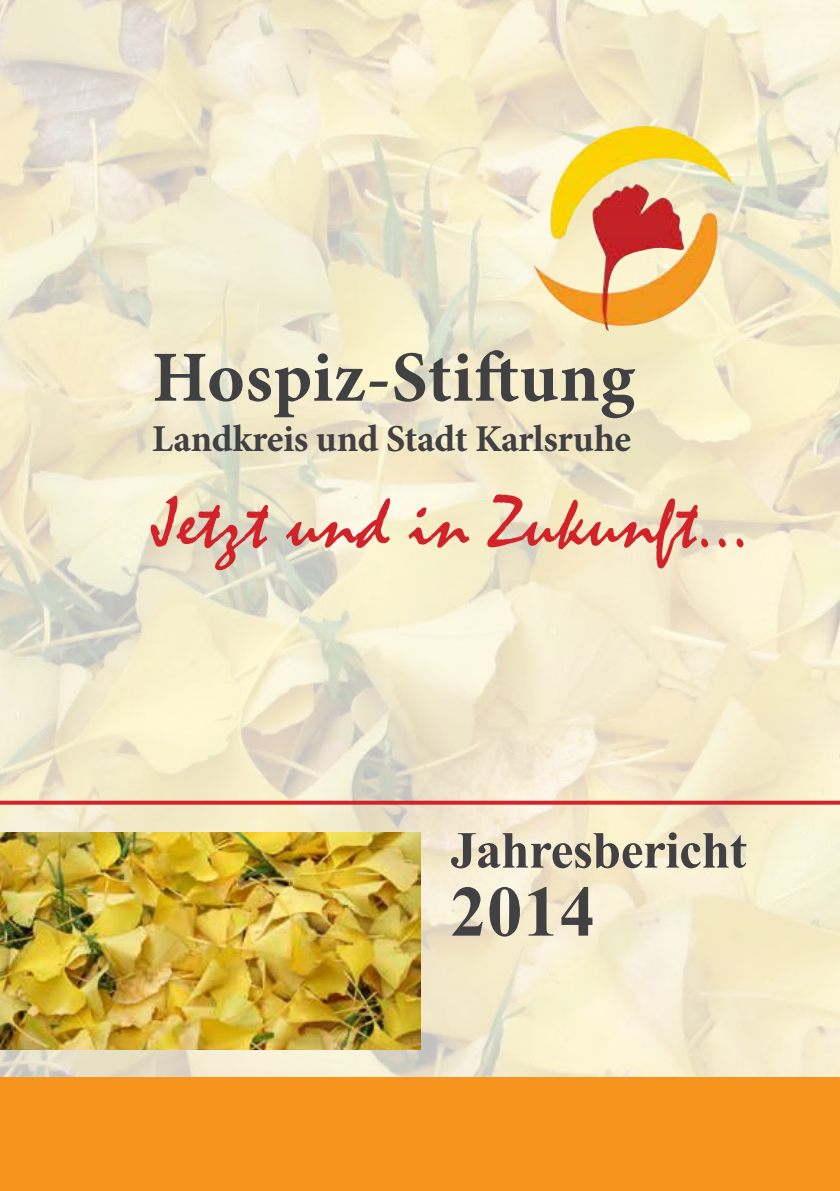
<style>
.page{position:relative;width:840px;height:1191px;background:#fff}
.page>*{position:absolute;margin:0;border:0;box-sizing:border-box;transform-origin:0 0}
.t1{font:74px "Mistral";color:#d2232a;scale:1.08 1}
.t2{font:700 72px "Minion Pro";letter-spacing:.005em;color:#414042}
.t3{font:700 72px "Times New Roman";color:#414042}
.t4{font:700 52px "Times New Roman";letter-spacing:-.01em;color:#414042}
.t5{font:700 38px "Minion Pro";letter-spacing:-.01em;color:#414042}
</style>
<div class="page">
<img style="left:0;top:0;width:839px;height:1077px">
<img style="left:550px;top:126px;width:87px;height:88px">
<img style="left:0;top:832px;width:420px;height:217px">
<svg style="left:0;top:800px;width:839px;height:4px;background:#d74545"></svg>
<div style="left:0;top:1077px;width:839px;height:114px;background:#f7941e"></div>
<h2 class="t2" style="left:152px;top:327px;width:484px">Hospiz-Stiftung</h2>
<p class="t5" style="left:152px;top:412px;width:480px">Landkreis und Stadt Karlsruhe</p>
<h1 class="t1" style="left:153px;top:479px;width:553px">Jetzt und in Zukunft...</h1>
<h3 class="t4" style="left:450px;top:814px;width:297px">Jahresbericht</h3>
<h2 class="t3" style="left:450px;top:861px;width:146px">2014</h2>
</div>
